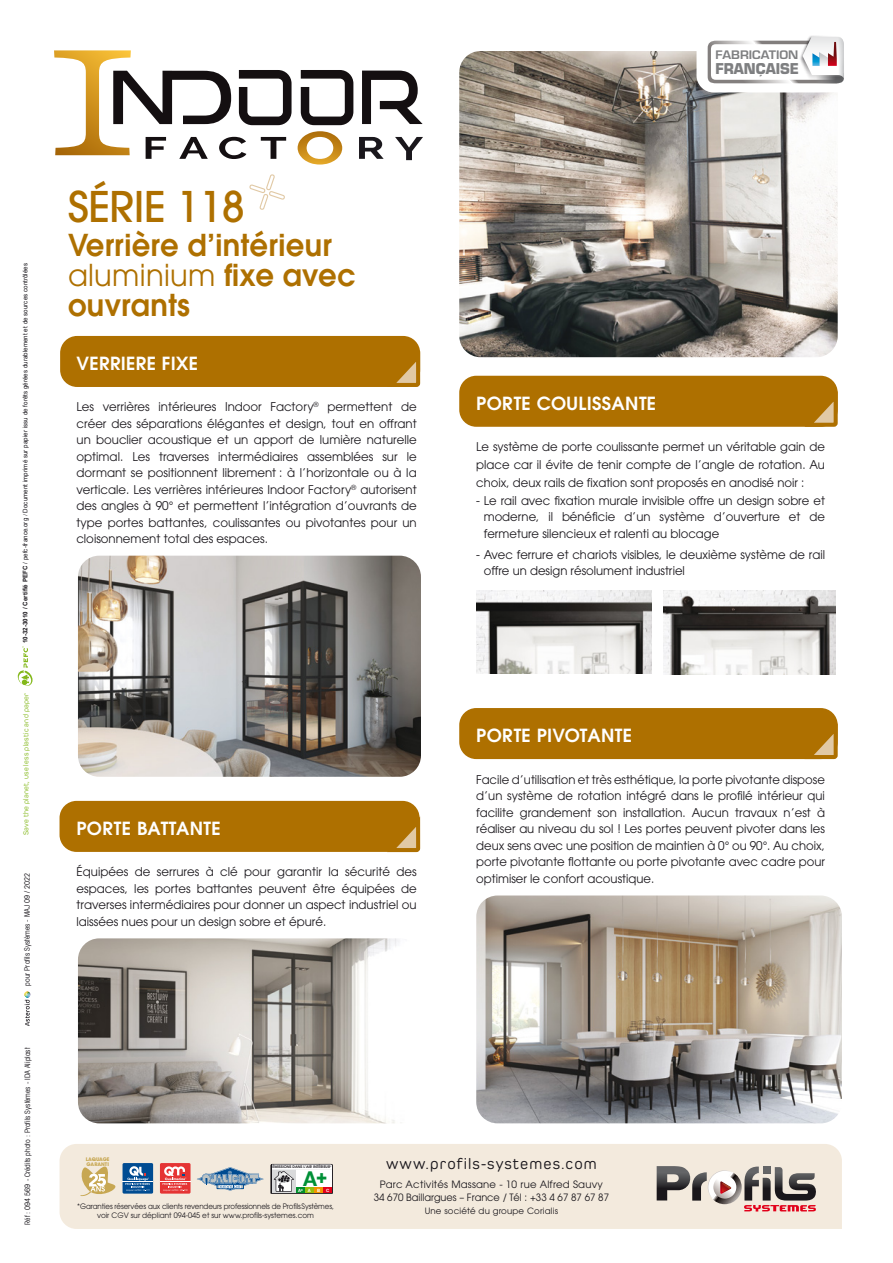
<style>
.page{position:relative;width:893px;height:1263px;background:#fff}
.page>*{position:absolute;margin:0;border:0;box-sizing:border-box;transform-origin:0 0}
.t1{font:500 42px "Avant Garde";letter-spacing:-.01em;color:#ae7000}
.t2{font:600 30px/30px "Avant Garde";letter-spacing:.01em;color:#ae7000}
.t3{font:700 20.4px "Helvetica Neue";color:#009037}
.t4{font:600 18px "Avant Garde";letter-spacing:.02em;color:#fff}
.t5{font:15.9px "Pero";letter-spacing:.07em;color:#1a171c}
.t6{font:700 14.55px "Eurostile";color:#7e7f81;scale:.94 1}
.t7{font:12px/16.5px "Avant Garde";color:#1a171c;text-align:justify}
.t8{font:600 11.4px "Eurostile";color:#7e7f81;scale:1.08 1}
.t9{font:10.05px/12.9px "Avant Garde";letter-spacing:.015em;color:#1a171c;text-align:center}
.t10{font:8.7px "Avant Garde";letter-spacing:.02em;color:#1a171c}
.t11{font:7.5px/9px "Avant Garde";letter-spacing:-.01em;color:#1a171c;text-align:center;scale:.94 1}
.t12{font:condensed 7.5px "Avant Garde";color:#1a171c}
.t13{font:7.5px "Pero";letter-spacing:.03em;color:#83b81a}
.t14{font:6.3px "Arial";letter-spacing:.01em;color:#1a171c}
.t15{font:700 4.95px/4.9px "Avant Garde";color:#c7a752}
.t16{font:700 4.35px "Helvetica Neue";color:#fff}
.t17{font:600 3.6px "Avant Garde";color:#1a171c;scale:1.05 1}
.s1{font-weight:700}
.s2{font-family:"Pero"}
.s3{font-weight:400}
.s4{font-size:3.15px}
.s5{font-weight:800;font-size:19.5px}
</style>
<div class="page">
<img style="left:459px;top:51px;width:379px;height:306px">
<img style="left:476px;top:895px;width:366px;height:228px">
<img style="left:78px;top:556px;width:343px;height:221px">
<img style="left:78px;top:938px;width:321px;height:185px">
<div style="left:60px;top:1144px;width:782px;height:85px;background:#f3eadd"></div>
<svg style="left:249px;top:174px;width:36px;height:36px"></svg>
<svg style="left:24px;top:991px;width:7px;height:35px"></svg>
<svg style="left:657px;top:1166px;width:160px;height:45px;background:#ad9f9a"></svg>
<svg style="left:271px;top:1164px;width:62px;height:30px"></svg>
<svg style="left:79px;top:1164px;width:37px;height:33px"></svg>
<svg style="left:18px;top:646px;width:15px;height:40px"></svg>
<div style="left:696px;top:20px;width:173px;height:72px;background:#fff;border-radius:17px"></div>
<img style="left:794px;top:35px;width:45px;height:49px">
<svg style="left:708px;top:37px;width:136px;height:46px"></svg>
<div style="left:60px;top:336px;width:360px;height:51px;background:#ae7000;border-radius:17px"></div>
<div style="left:60px;top:801px;width:360px;height:51px;background:#ae7000;border-radius:17px"></div>
<div style="left:459px;top:376px;width:379px;height:51px;background:#ae7000;border-radius:17px"></div>
<div style="left:459px;top:708px;width:379px;height:51px;background:#ae7000;border-radius:17px"></div>
<svg style="left:396px;top:351px;width:25px;height:36px"></svg>
<svg style="left:382px;top:816px;width:39px;height:37px"></svg>
<svg style="left:800px;top:391px;width:38px;height:36px"></svg>
<svg style="left:800px;top:723px;width:38px;height:37px"></svg>
<img style="left:476px;top:590px;width:176px;height:84px">
<img style="left:663px;top:590px;width:172px;height:84px">
<svg style="left:298px;top:131px;width:44px;height:34px"></svg>
<svg style="left:359px;top:137px;width:25px;height:22px"></svg>
<svg style="left:395px;top:137px;width:28px;height:23px"></svg>
<svg style="left:362px;top:71px;width:61px;height:53px"></svg>
<svg style="left:301px;top:70px;width:52px;height:55px"></svg>
<svg style="left:54px;top:50px;width:238px;height:109px"></svg>
<div style="left:160px;top:1163px;width:31px;height:30px;background:#e53434;border-radius:2px"></div>
<hr style="left:160px;top:1182px;width:31px;height:1px;background:#fff">
<svg style="left:162px;top:1166px;width:25px;height:25px"></svg>
<div style="left:123px;top:1163px;width:30px;height:30px;background:#004c92;border-radius:2px"></div>
<hr style="left:123px;top:1182px;width:30px;height:1px;background:#fff">
<svg style="left:125px;top:1166px;width:25px;height:25px"></svg>
<svg style="left:197px;top:1167px;width:67px;height:24px;background:#a8bac6"></svg>
<p class="t8" style="left:716px;top:47px;width:78px">FABRICATION</p>
<p class="t6" style="left:715px;top:59px;width:91px">FRANÇAISE</p>
<p class="t14" style="left:21px;top:643px;width:382px;rotate:-90deg"><span class="s1">10-32-3010 / Certifié PEFC</span> / pefc-france.org <span class="s2">/</span> Document imprimé sur papier issu de forêts gérées durablement et de sources contrôlées</p>
<p class="t13" style="left:22px;top:835px;width:144px;rotate:-90deg">Save the planet, use less plastic and paper</p>
<p class="t12" style="left:23px;top:985px;width:114px;rotate:-90deg">pour Profils Systèmes - MAJ 09 / 2022</p>
<p class="t12" style="left:23px;top:1225px;width:179px;rotate:-90deg">Réf : 094 569 - Crédits photo : Profils Systèmes - IDA Aliplast</p>
<h1 class="t1" style="left:68px;top:181px;width:178px">SÉRIE 118</h1>
<h2 class="t2" style="left:68px;top:229px;width:289px">Verrière d’intérieur <span class="s3">aluminium</span> fixe avec ouvrants</h2>
<h3 class="t4" style="left:77px;top:352px;width:123px">VERRIERE FIXE</h3>
<p class="t7" style="left:77px;top:399px;width:342px">Les verrières intérieures Indoor Factory<sup>®</sup> permettent de créer des séparations élégantes et design, tout en offrant un bouclier acoustique et un apport de lumière naturelle optimal. Les traverses intermédiaires assemblées sur le dormant se positionnent librement : à l’horizontale ou à la verticale. Les verrières intérieures Indoor Factory<sup>®</sup> autorisent des angles à 90° et permettent l’intégration d’ouvrants de type portes battantes, coulissantes ou pivotantes pour un cloisonnement total des espaces.</p>
<h3 class="t4" style="left:476px;top:392px;width:182px">PORTE COULISSANTE</h3>
<p class="t7" style="left:476px;top:437px;width:350px;line-height:18px">Le système de porte coulissante permet un véritable gain de place car il évite de tenir compte de l’angle de rotation. Au choix, deux rails de fixation sont proposés en anodisé noir :</p>
<p class="t7" style="left:484px;top:492px;width:343px;text-indent:-7px">- Le rail avec fixation murale invisible offre un design sobre et moderne, il bénéficie d’un système d’ouverture et de fermeture silencieux et ralenti au blocage</p>
<p class="t7" style="left:484px;top:546px;width:343px;text-indent:-7px">- Avec ferrure et chariots visibles, le deuxième système de rail offre un design résolument industriel</p>
<h3 class="t4" style="left:77px;top:817px;width:146px">PORTE BATTANTE</h3>
<p class="t7" style="left:77px;top:864px;width:342px">Équipées de serrures à clé pour garantir la sécurité des espaces, les portes battantes peuvent être équipées de traverses intermédiaires pour donner un aspect industriel ou laissées nues pour un design sobre et épuré.</p>
<h3 class="t4" style="left:476px;top:724px;width:157px">PORTE PIVOTANTE</h3>
<p class="t7" style="left:476px;top:771px;width:350px">Facile d’utilisation et très esthétique, la porte pivotante dispose d’un système de rotation intégré dans le profilé intérieur qui facilite grandement son installation. Aucun travaux n’est à réaliser au niveau du sol ! Les portes peuvent pivoter dans les deux sens avec une position de maintien à 0° ou 90°. Au choix, porte pivotante flottante ou porte pivotante avec cadre pour optimiser le confort acoustique.</p>
<p class="t15" style="left:86px;top:1157px;width:25px">LAQUAGE<br>GARANTI</p>
<p class="t17" style="left:272px;top:1165px;width:58px">ÉMISSIONS DANS L’AIR INTÉRIEUR<span class="s4">*</span></p>
<p class="t16" style="left:298px;top:1187px;width:14px">A<sup>+</sup> A</p>
<p class="t16" style="left:317px;top:1187px;width:5px">B</p>
<p class="t16" style="left:326px;top:1187px;width:5px">C</p>
<h3 class="t3" style="left:303px;top:1163px;width:26px">A<span class="s5">+</span></h3>
<p class="t11" style="left:77px;top:1202px;width:275px">*Garanties réservées aux clients revendeurs professionnels de ProfilsSystèmes, voir CGV sur dépliant 094-045 et sur www.profils-systemes.com</p>
<h3 class="t5" style="left:386px;top:1155px;width:212px">www.profils-systemes.com</h3>
<p class="t9" style="left:374px;top:1178px;width:237px">Parc Activités Massane - 10 rue Alfred Sauvy<br>34 670 Baillargues – France / Tél : +33 4 67 87 67 87</p>
<p class="t10" style="left:425px;top:1206px;width:135px">Une société du groupe Corialis</p>
</div>
